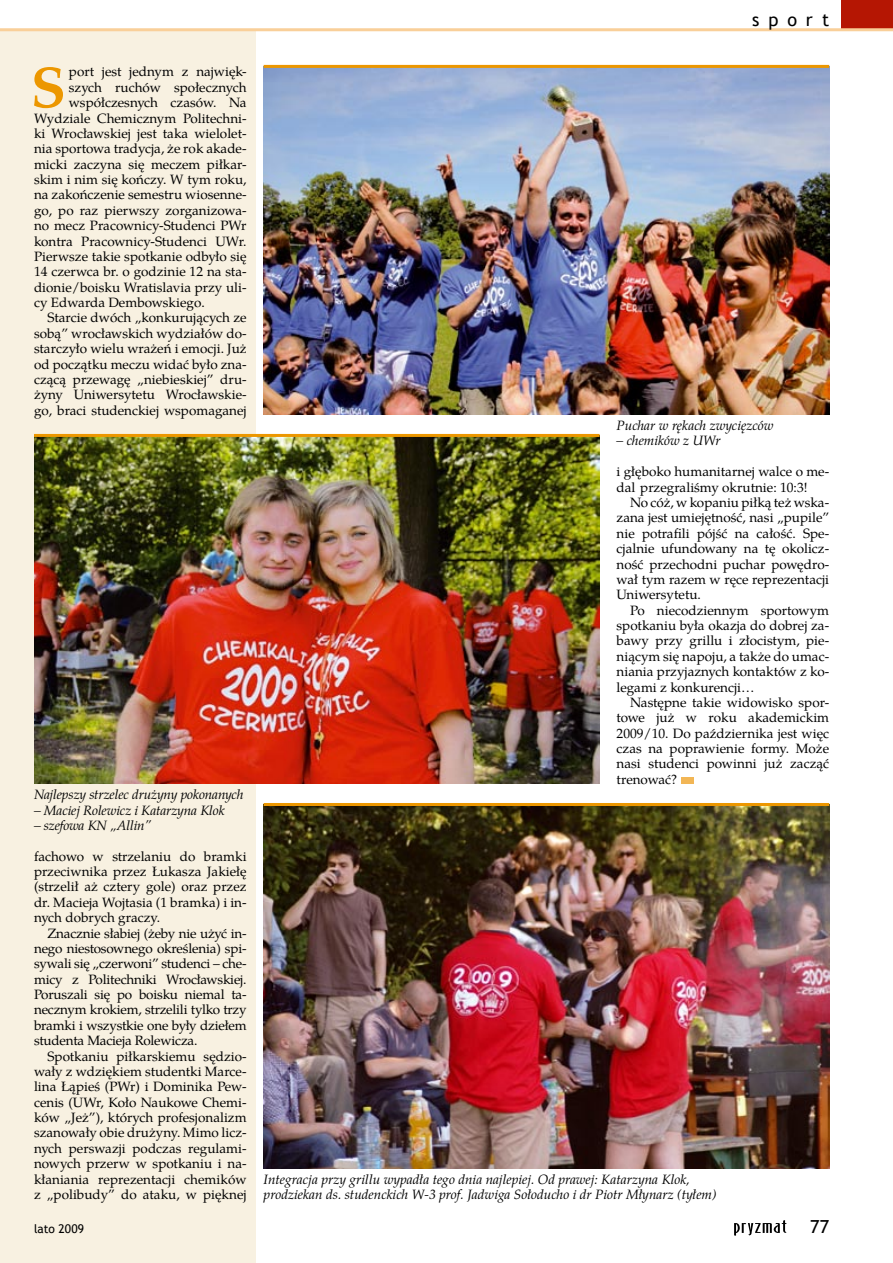
<style>
.page{position:relative;width:893px;height:1263px;background:#fff}
.page>*{position:absolute;margin:0;border:0;box-sizing:border-box;transform-origin:0 0}
.t1{font:700 57.75px "Te X Gyre Pagella";color:#ec9700}
.t2{font:18px "Trebuchet MS";letter-spacing:.49em;color:#000}
.t3{font:13.5px/15.5px "Te X Gyre Pagella";color:#000;text-align:justify}
.t4{font:italic 13.5px/15.5px "Te X Gyre Pagella";color:#000}
.t5{font:12px "Trebuchet MS";color:#000}
</style>
<div class="page">
<div style="left:0;top:30px;width:255px;height:1233px;background:#f8f1e1"></div>
<div style="left:681px;top:777px;width:12px;height:7px;background:#f2b655"></div>
<img style="left:264px;top:68px;width:565px;height:347px">
<img style="left:34px;top:437px;width:566px;height:347px">
<img style="left:264px;top:806px;width:565px;height:362px">
<hr style="left:264px;top:65px;width:565px;height:3px;background:#ec9700">
<hr style="left:34px;top:434px;width:566px;height:3px;background:#ec9700">
<hr style="left:264px;top:803px;width:565px;height:3px;background:#ec9700">
<div style="left:842px;top:0;width:51px;height:30px;background:#b51603"></div>
<hr style="left:0;top:28px;width:893px;height:3px;background:#f9cf99">
<svg style="left:734px;top:1220px;width:53px;height:16px"></svg>
<h1 class="t1" style="left:31px;top:44px;width:37px">S</h1>
<p class="t3" style="left:69px;top:63px;width:179px">port jest jednym z najwięk-</p>
<p class="t3" style="left:69px;top:79px;width:179px">szych ruchów społecznych</p>
<p class="t3" style="left:69px;top:94px;width:179px">współczesnych czasów. Na</p>
<p class="t3" style="left:34px;top:109px;width:214px">Wydziale Chemicznym Politechni-</p>
<p class="t3" style="left:34px;top:125px;width:214px">ki Wrocławskiej jest taka wielolet-</p>
<p class="t3" style="left:34px;top:140px;width:214px">nia sportowa tradycja, że rok akade-</p>
<p class="t3" style="left:34px;top:155px;width:214px">micki zaczyna się meczem piłkar-</p>
<p class="t3" style="left:34px;top:171px;width:214px">skim i nim się kończy. W tym roku,</p>
<p class="t3" style="left:34px;top:186px;width:214px">na zakończenie semestru wiosenne-</p>
<p class="t3" style="left:34px;top:202px;width:214px">go, po raz pierwszy zorganizowa-</p>
<p class="t3" style="left:34px;top:217px;width:214px">no mecz Pracownicy-Studenci PWr</p>
<p class="t3" style="left:34px;top:232px;width:214px">kontra Pracownicy-Studenci UWr.</p>
<p class="t3" style="left:34px;top:248px;width:214px">Pierwsze takie spotkanie odbyło się</p>
<p class="t3" style="left:34px;top:263px;width:214px">14 czerwca br. o godzinie 12 na sta-</p>
<p class="t3" style="left:34px;top:278px;width:214px">dionie/boisku Wratislavia przy uli-</p>
<p class="t3" style="left:34px;top:294px;width:172px">cy Edwarda Dembowskiego.</p>
<p class="t3" style="left:48px;top:309px;width:201px">Starcie dwóch „konkurujących ze</p>
<p class="t3" style="left:34px;top:325px;width:214px">sobą” wrocławskich wydziałów do-</p>
<p class="t3" style="left:34px;top:340px;width:214px">starczyło wielu wrażeń i emocji. Już</p>
<p class="t3" style="left:34px;top:355px;width:214px">od początku meczu widać było zna-</p>
<p class="t3" style="left:34px;top:371px;width:214px">czącą przewagę „niebieskiej” dru-</p>
<p class="t3" style="left:34px;top:386px;width:214px">żyny Uniwersytetu Wrocławskie-</p>
<p class="t3" style="left:34px;top:401px;width:214px">go, braci studenckiej wspomaganej</p>
<p class="t4" style="left:34px;top:786px;width:211px">Najlepszy strzelec drużyny pokonanych</p>
<p class="t4" style="left:34px;top:801px;width:192px">– Maciej Rolewicz i Katarzyna Klok</p>
<p class="t4" style="left:34px;top:817px;width:119px">– szefowa KN „Allin”</p>
<p class="t3" style="left:34px;top:847px;width:214px">fachowo w strzelaniu do bramki przeciwnika przez Łukasza Jakiełę (strzelił aż cztery gole) oraz przez dr. Macieja Wojtasia (1 bramka) i in&shy;nych dobrych graczy.</p>
<p class="t3" style="left:34px;top:924px;width:214px;text-indent:14px">Znacznie słabiej (żeby nie użyć in&shy;nego niestosownego określenia) spi&shy;sywali się „czerwoni” studenci – che&shy;micy z Politechniki Wrocławskiej.<br>Poruszali się po boisku niemal ta&shy;necznym krokiem, strzelili tylko trzy bramki i wszystkie one były dziełem studenta Macieja Rolewicza.</p>
<p class="t3" style="left:34px;top:1047px;width:214px;text-indent:14px">Spotkaniu piłkarskiemu sędzio&shy;wały z wdziękiem studentki Marce&shy;lina Łąpieś (PWr) i Dominika Pew&shy;cenis (UWr, Koło Naukowe Chemi&shy;ków „Jeż”), których profesjonalizm szanowały obie drużyny. Mimo licz&shy;nych perswazji podczas regulami&shy;nowych przerw w spotkaniu i na&shy;kłaniania reprezentacji chemików z „polibudy” do ataku, w pięknej</p>
<p class="t5" style="left:34px;top:1221px;width:52px">lato 2009</p>
<h2 class="t2" style="left:752px;top:9px;width:78px">sport</h2>
<p class="t4" style="left:617px;top:417px;width:159px">Puchar w rękach zwycięzców</p>
<p class="t4" style="left:617px;top:432px;width:106px">– chemików z UWr</p>
<p class="t3" style="left:617px;top:463px;width:214px">i głęboko humanitarnej walce o me&shy;dal przegraliśmy okrutnie: 10:3!</p>
<p class="t3" style="left:617px;top:494px;width:214px;text-indent:14px">No cóż, w kopaniu piłką też wska&shy;zana jest umiejętność, nasi „pupile” nie potrafili pójść na całość. Spe&shy;cjalnie ufundowany na tę okolicz&shy;ność przechodni puchar powędro&shy;wał tym razem w ręce reprezentacji Uniwersytetu.</p>
<p class="t3" style="left:617px;top:601px;width:214px;text-indent:14px">Po niecodziennym sportowym spotkaniu była okazja do dobrej za&shy;bawy przy grillu i złocistym, pie&shy;niącym się napoju, a także do umac&shy;niania przyjaznych kontaktów z ko&shy;legami z konkurencji…</p>
<p class="t3" style="left:617px;top:694px;width:214px;text-indent:14px">Następne takie widowisko spor&shy;towe już w roku akademickim 2009/10. Do października jest więc czas na poprawienie formy. Może nasi studenci powinni już zacząć trenować?</p>
<p class="t4" style="left:264px;top:1170px;width:454px">Integracja przy grillu wypadła tego dnia najlepiej. Od prawej: Katarzyna Klok, prodziekan ds. studenckich W-3 prof. Jadwiga Sołoducho i dr Piotr Młynarz (tyłem)</p>
<h2 class="t2" style="left:810px;top:1216px;width:21px">77</h2>
</div>
